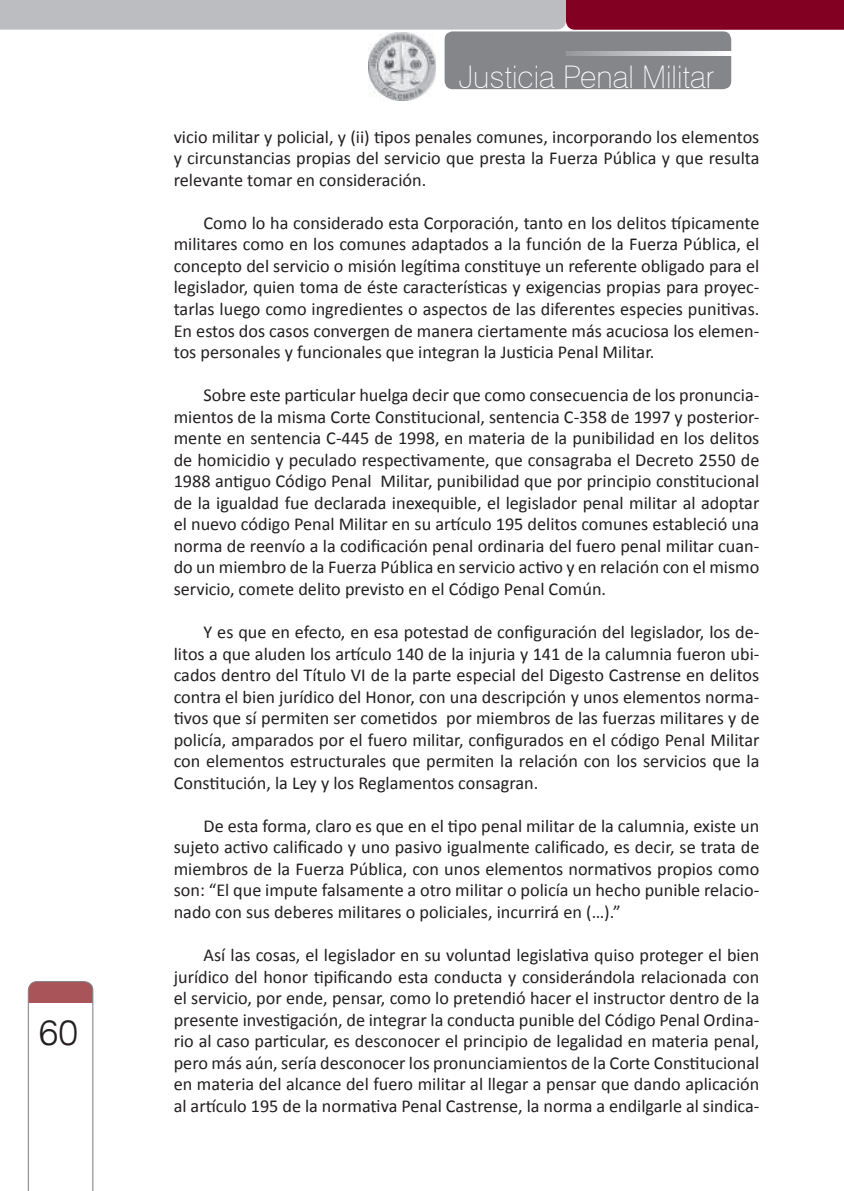
<style>
.page{position:relative;width:844px;height:1191px;background:#fff}
.page>*{position:absolute;margin:0;border:0;box-sizing:border-box;transform-origin:0 0}
.t1{font:35.35px "Switzerland Light Plain";color:#231f20}
.t2{font:100 31.15px "Swiss 721 BT";color:#fff}
.t3{font:18.2px/21.5px "Calibri";color:#231f20;text-align:justify}
</style>
<div class="page">
<svg style="left:28px;top:981px;width:65px;height:210px"></svg>
<div style="left:444px;top:31px;width:287px;height:58px;background:#848689;border-radius:8px"></div>
<img style="left:368px;top:32px;width:68px;height:68px">
<svg style="left:566px;top:51px;width:165px;height:4px"></svg>
<svg style="left:0;top:0;width:844px;height:30px"></svg>
<h1 class="t1" style="left:39px;top:1010px;width:41px">60</h1>
<h2 class="t2" style="left:458px;top:58px;width:257px">Justicia Penal Militar</h2>
<p class="t3" style="left:174px;top:125px;width:587px">vicio militar y policial, y (ii) tipos penales comunes, incorporando los elementos y circunstancias propias del servicio que presta la Fuerza Pública y que resulta relevante tomar en consideración.</p>
<p class="t3" style="left:174px;top:211px;width:587px;text-indent:30px">Como lo ha considerado esta Corporación, tanto en los delitos típicamente militares como en los comunes adaptados a la función de la Fuerza Pública, el concepto del servicio o misión legítima constituye un referente obligado para el legislador, quien toma de éste características y exigencias propias para proyec&shy;tarlas luego como ingredientes o aspectos de las diferentes especies punitivas.<br>En estos dos casos convergen de manera ciertamente más acuciosa los elemen&shy;tos personales y funcionales que integran la Justicia Penal Militar.</p>
<p class="t3" style="left:174px;top:383px;width:587px;text-indent:30px">Sobre este particular huelga decir que como consecuencia de los pronuncia&shy;mientos de la misma Corte Constitucional, sentencia C-358 de 1997 y posterior&shy;mente en sentencia C-445 de 1998, en materia de la punibilidad en los delitos de homicidio y peculado respectivamente, que consagraba el Decreto 2550 de 1988 antiguo Código Penal Militar, punibilidad que por principio constitucional de la igualdad fue declarada inexequible, el legislador penal militar al adoptar el nuevo código Penal Militar en su artículo 195 delitos comunes estableció una norma de reenvío a la codificación penal ordinaria del fuero penal militar cuan&shy;do un miembro de la Fuerza Pública en servicio activo y en relación con el mismo servicio, comete delito previsto en el Código Penal Común.</p>
<p class="t3" style="left:174px;top:620px;width:587px;text-indent:30px">Y es que en efecto, en esa potestad de configuración del legislador, los de&shy;litos a que aluden los artículo 140 de la injuria y 141 de la calumnia fueron ubi&shy;cados dentro del Título VI de la parte especial del Digesto Castrense en delitos contra el bien jurídico del Honor, con una descripción y unos elementos norma&shy;tivos que sí permiten ser cometidos por miembros de las fuerzas militares y de policía, amparados por el fuero militar, configurados en el código Penal Militar con elementos estructurales que permiten la relación con los servicios que la Constitución, la Ley y los Reglamentos consagran.</p>
<p class="t3" style="left:174px;top:814px;width:587px;text-indent:30px">De esta forma, claro es que en el tipo penal militar de la calumnia, existe un sujeto activo calificado y uno pasivo igualmente calificado, es decir, se trata de miembros de la Fuerza Pública, con unos elementos normativos propios como son: “El que impute falsamente a otro militar o policía un hecho punible relacio&shy;nado con sus deberes militares o policiales, incurrirá en (…).”</p>
<p class="t3" style="left:174px;top:943px;width:587px;text-indent:30px">Así las cosas, el legislador en su voluntad legislativa quiso proteger el bien jurídico del honor tipificando esta conducta y considerándola relacionada con el servicio, por ende, pensar, como lo pretendió hacer el instructor dentro de la presente investigación, de integrar la conducta punible del Código Penal Ordina&shy;rio al caso particular, es desconocer el principio de legalidad en materia penal, pero más aún, sería desconocer los pronunciamientos de la Corte Constitucional en materia del alcance del fuero militar al llegar a pensar que dando aplicación al artículo 195 de la normativa Penal Castrense, la norma a endilgarle al sindica-</p>
</div>
